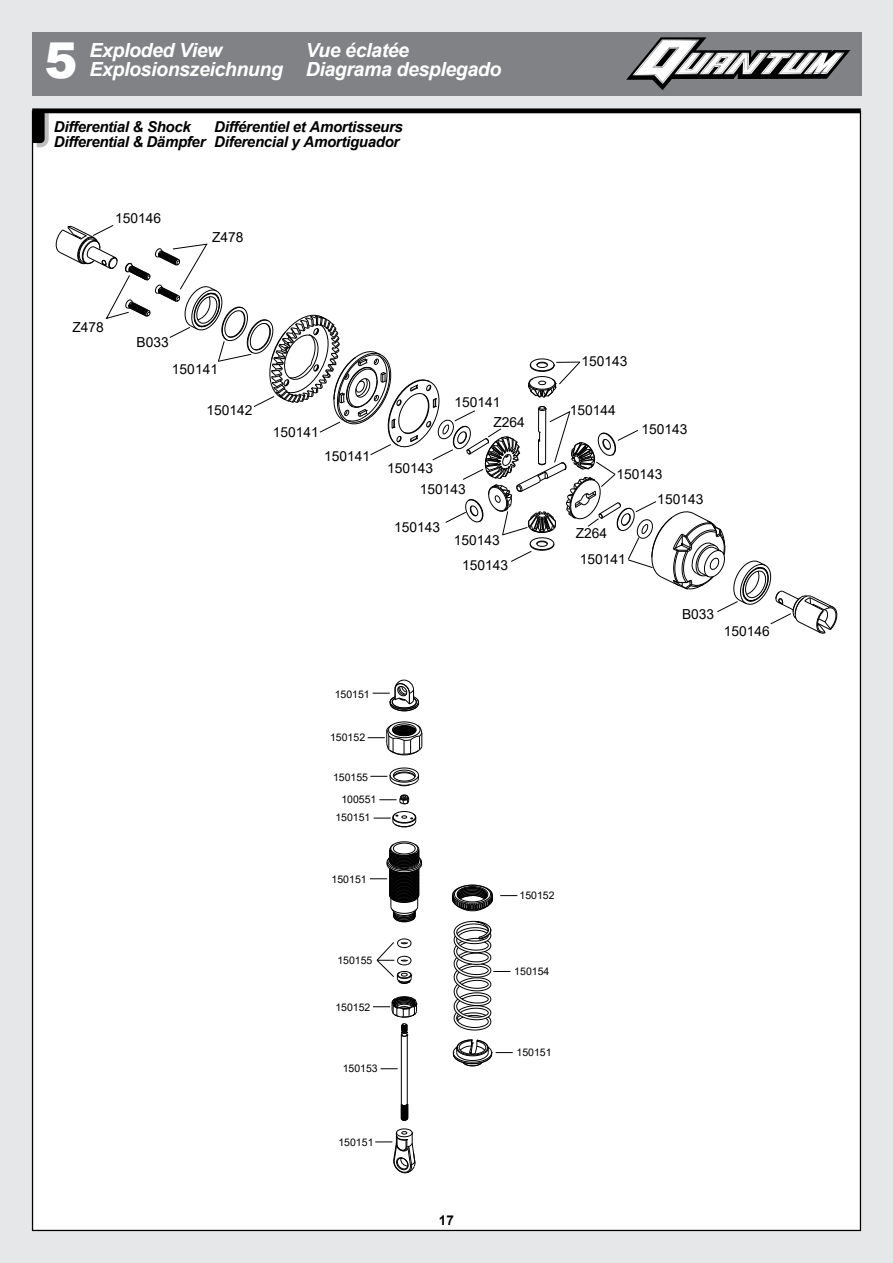
<style>
.page{position:relative;width:893px;height:1263px;background:#e6e7e8}
.page>*{position:absolute;margin:0;border:0;box-sizing:border-box;transform-origin:0 0}
.t1{font:900 49.5px "Arial";color:#fff}
.t2{font:italic 700 19.5px/19.5px "Arial";letter-spacing:-.02em;color:#fff}
.t3{font:italic 700 15px/15px "Arial";letter-spacing:-.02em;color:#000}
.t4{font:13.8px "Arial";color:#000}
.t5{font:700 13.5px "Arial";color:#000}
.t6{font:10.5px/22.2px "Arial";color:#000}
</style>
<div class="page">
<div style="left:33px;top:109px;width:827px;height:1121px;background:#fff"></div>
<div style="left:32px;top:32px;width:829px;height:64px;background:#808285"></div>
<svg style="left:626px;top:37px;width:224px;height:53px"></svg>
<svg style="left:56px;top:225px;width:781px;height:409px"></svg>
<hr style="left:407px;top:1035px;width:1px;height:69px;background:#000">
<hr style="left:401px;top:1035px;width:1px;height:69px;background:#000">
<svg style="left:452px;top:885px;width:41px;height:27px"></svg>
<svg style="left:401px;top:1103px;width:7px;height:18px"></svg>
<svg style="left:373px;top:680px;width:46px;height:32px"></svg>
<svg style="left:368px;top:722px;width:55px;height:34px"></svg>
<svg style="left:370px;top:768px;width:49px;height:18px"></svg>
<svg style="left:379px;top:795px;width:31px;height:9px"></svg>
<svg style="left:374px;top:811px;width:42px;height:17px"></svg>
<svg style="left:370px;top:841px;width:52px;height:82px"></svg>
<svg style="left:500px;top:895px;width:17px;height:1px"></svg>
<svg style="left:373px;top:996px;width:44px;height:41px"></svg>
<svg style="left:380px;top:1068px;width:18px;height:1px"></svg>
<svg style="left:375px;top:1128px;width:41px;height:45px"></svg>
<svg style="left:454px;top:921px;width:56px;height:109px"></svg>
<svg style="left:453px;top:1039px;width:60px;height:27px"></svg>
<svg style="left:376px;top:938px;width:36px;height:46px"></svg>
<hr style="left:31px;top:108px;width:831px;height:2px;background:#fff">
<hr style="left:33px;top:108px;width:827px;height:2px;background:#000">
<svg style="left:33px;top:110px;width:827px;height:37px"></svg>
<h1 class="t1" style="left:44px;top:24px;width:35px">5</h1>
<h2 class="t2" style="left:89px;top:41px;width:195px">Exploded View<br>Explosionszeichnung</h2>
<h2 class="t2" style="left:306px;top:41px;width:197px">Vue éclatée<br>Diagrama desplegado</h2>
<p class="t3" style="left:54px;top:120px;width:153px">Differential &amp; Shock<br>Differential &amp; Dämpfer</p>
<p class="t3" style="left:214px;top:120px;width:190px">Différentiel et Amortisseurs<br>Diferencial y Amortiguador</p>
<p class="t4" style="left:115px;top:209px;width:48px">150146</p>
<p class="t4" style="left:212px;top:228px;width:33px">Z478</p>
<p class="t4" style="left:72px;top:317px;width:33px">Z478</p>
<p class="t4" style="left:137px;top:332px;width:34px">B033</p>
<p class="t4" style="left:172px;top:360px;width:48px">150141</p>
<p class="t4" style="left:207px;top:400px;width:48px">150142</p>
<p class="t4" style="left:273px;top:423px;width:48px">150141</p>
<p class="t4" style="left:324px;top:446px;width:48px">150141</p>
<p class="t4" style="left:455px;top:393px;width:48px">150141</p>
<p class="t4" style="left:387px;top:458px;width:48px">150143</p>
<p class="t4" style="left:420px;top:480px;width:48px">150143</p>
<p class="t4" style="left:394px;top:517px;width:48px">150143</p>
<p class="t4" style="left:493px;top:413px;width:33px">Z264</p>
<p class="t4" style="left:454px;top:531px;width:48px">150143</p>
<p class="t4" style="left:462px;top:555px;width:48px">150143</p>
<p class="t4" style="left:581px;top:351px;width:48px">150143</p>
<p class="t4" style="left:570px;top:401px;width:48px">150144</p>
<p class="t4" style="left:641px;top:420px;width:48px">150143</p>
<p class="t4" style="left:616px;top:465px;width:48px">150143</p>
<p class="t4" style="left:576px;top:524px;width:33px">Z264</p>
<p class="t4" style="left:580px;top:549px;width:48px">150141</p>
<p class="t4" style="left:657px;top:490px;width:48px">150143</p>
<p class="t4" style="left:682px;top:604px;width:34px">B033</p>
<p class="t4" style="left:724px;top:621px;width:48px">150146</p>
<p class="t6" style="left:335px;top:683px;width:37px">150151</p>
<p class="t6" style="left:330px;top:726px;width:37px">150152</p>
<p class="t6" style="left:341px;top:766px;width:37px;text-indent:-8px">150155<br>100551</p>
<p class="t6" style="left:335px;top:806px;width:37px">150151</p>
<p class="t6" style="left:332px;top:868px;width:37px">150151</p>
<p class="t6" style="left:520px;top:884px;width:37px">150152</p>
<p class="t6" style="left:337px;top:949px;width:37px">150155</p>
<p class="t6" style="left:335px;top:996px;width:37px">150152</p>
<p class="t6" style="left:343px;top:1057px;width:37px">150153</p>
<p class="t6" style="left:514px;top:960px;width:37px">150154</p>
<p class="t6" style="left:517px;top:1041px;width:37px">150151</p>
<p class="t6" style="left:338px;top:1131px;width:37px">150151</p>
<p class="t5" style="left:439px;top:1211px;width:17px">17</p>
</div>
